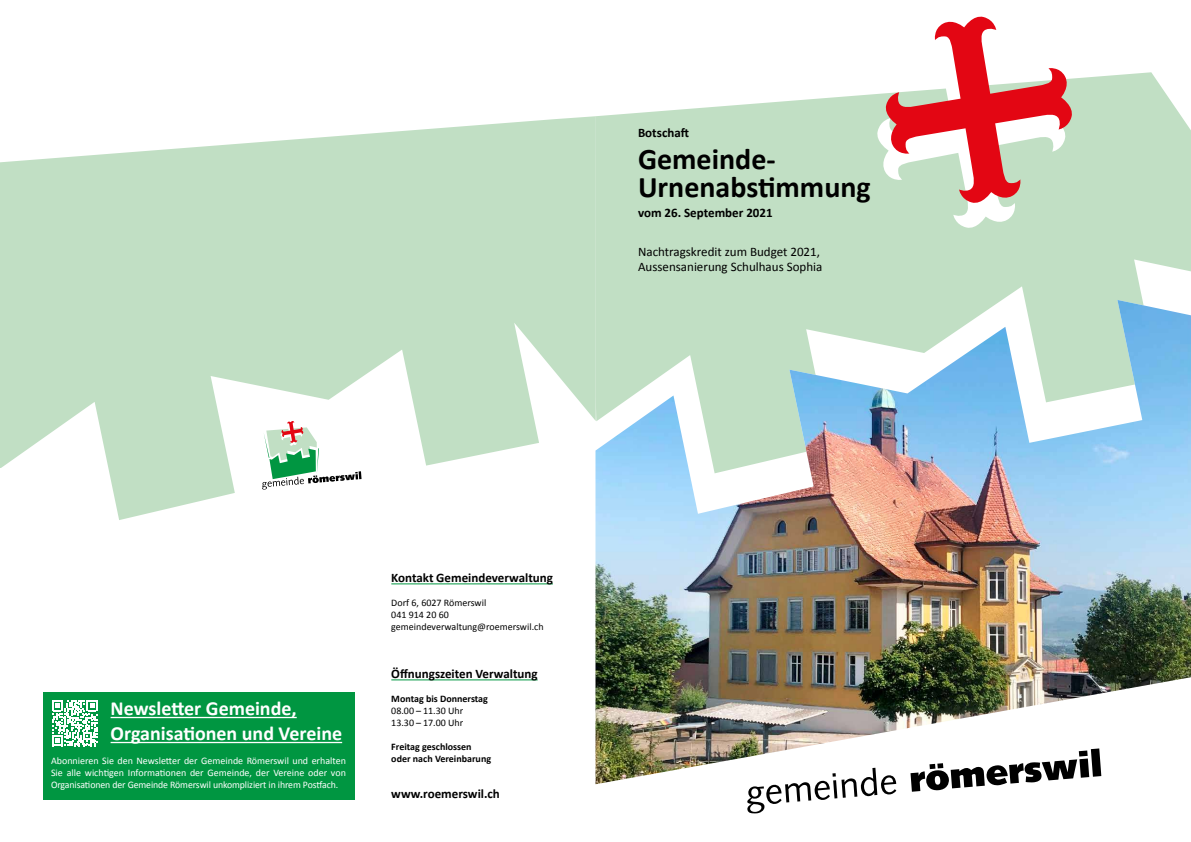
<style>
.page{position:relative;width:1191px;height:842px;background:#fff}
.page>*{position:absolute;margin:0;border:0;box-sizing:border-box;transform-origin:0 0}
.t1{font:700 30px/28px "Calibri";color:#000}
.t2{font:700 20px/25px "Calibri";color:#fff}
.t3{font:700 13px "Calibri";color:#000}
.t4{font:13px/15px "Calibri";color:#000}
.t5{font:10px/12px "Calibri";letter-spacing:-.01em;color:#fff;text-align:justify}
.t6{font:10px/12px "Calibri";color:#000}
.t7{font:700 10px/12px "Calibri";color:#000}
</style>
<div class="page">
<svg style="left:596px;top:72px;width:595px;height:228px;background:#c8e2cb"></svg>
<img style="left:595px;top:300px;width:596px;height:484px">
<svg style="left:875px;top:16px;width:199px;height:214px"></svg>
<svg style="left:747px;top:747px;width:354px;height:67px"></svg>
<svg style="left:0;top:116px;width:596px;height:404px;fill:#c1dfc4"></svg>
<div style="left:43px;top:692px;width:311px;height:107px;background:#009641"></div>
<hr style="left:111px;top:717px;width:186px;height:1px;background:#fff">
<hr style="left:111px;top:742px;width:231px;height:1px;background:#fff">
<svg style="left:262px;top:421px;width:99px;height:69px"></svg>
<hr style="left:391px;top:583px;width:162px;height:1px;background:#009641">
<hr style="left:391px;top:679px;width:146px;height:1px;background:#009641">
<svg style="left:52px;top:700px;width:46px;height:46px"></svg>
<h3 class="t3" style="left:638px;top:124px;width:53px">Botschaft</h3>
<h1 class="t1" style="left:638px;top:144px;width:234px">Gemeinde-<br>Urnenabstimmung</h1>
<h3 class="t3" style="left:638px;top:204px;width:136px">vom 26. September 2021</h3>
<h3 class="t4" style="left:638px;top:244px;width:186px">Nachtragskredit zum Budget 2021,<br>Aussensanierung Schulhaus Sophia</h3>
<h2 class="t2" style="left:111px;top:695px;width:233px">Newsletter Gemeinde,<br>Organisationen und Vereine</h2>
<p class="t5" style="left:51px;top:755px;width:296px">Abonnieren Sie den Newsletter der Gemeinde Römerswil und erhalten Sie alle wichtigen Informationen der Gemeinde, der Vereine oder von Organisationen der Gemeinde Römerswil unkompliziert in ihrem Postfach.</p>
<h3 class="t3" style="left:391px;top:569px;width:163px">Kontakt Gemeindeverwaltung</h3>
<p class="t6" style="left:391px;top:597px;width:154px">Dorf 6, 6027 Römerswil<br>041 914 20 60 gemeindeverwaltung@roemerswil.ch</p>
<h3 class="t3" style="left:391px;top:665px;width:148px">Öffnungszeiten Verwaltung</h3>
<p class="t7" style="left:391px;top:693px;width:98px">Montag bis Donnerstag</p>
<p class="t6" style="left:391px;top:705px;width:73px">08.00 – 11.30 Uhr<br>13.30 – 17.00 Uhr</p>
<p class="t7" style="left:391px;top:741px;width:101px">Freitag geschlossen oder nach Vereinbarung</p>
<h3 class="t3" style="left:391px;top:785px;width:110px">www.roemerswil.ch</h3>
</div>
